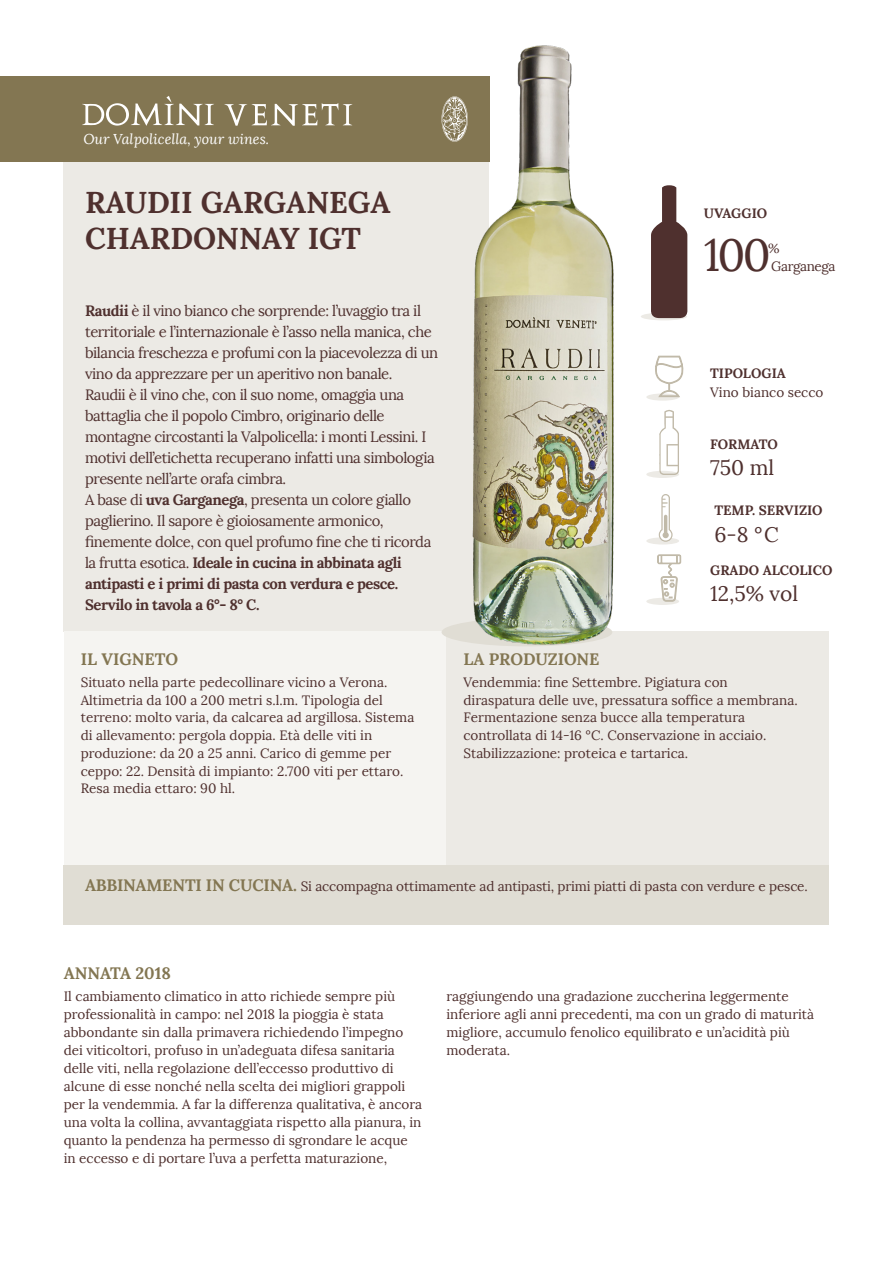
<style>
.page{position:relative;width:893px;height:1263px;background:#fff}
.page>*{position:absolute;margin:0;border:0;box-sizing:border-box;transform-origin:0 0}
.t1{font:45px "Lora";color:#4f302e}
.t2{font:700 30px/36px "Lora";color:#4f302e}
.t3{font:21px "Lora";color:#4f302e}
.t4{font:700 16.5px "Lora";color:#837652}
.t5{font:15px/21px "Lora";letter-spacing:-.03em;color:#4f302e}
.t6{font:italic 14.25px "Lora";color:#fff}
.t7{font:13.5px/18px "Lora";color:#4f302e}
.t8{font:700 13.5px "Lora";color:#4f302e}
.t9{font:13.5px "Lora";letter-spacing:-.03em;color:#4f302e}
.t10{font:13.2px "Lora";color:#4f302e}
.s1{font-weight:700}
.s2{font-weight:700;font-size:16.5px;color:#837652}
</style>
<div class="page">
<div style="left:646px;top:598px;width:33px;height:7px;background:#eceae5;border-radius:50%"></div>
<div style="left:646px;top:393px;width:33px;height:8px;background:#eceae5;border-radius:50%"></div>
<svg style="left:655px;top:355px;width:29px;height:43px"></svg>
<svg style="left:657px;top:554px;width:24px;height:47px"></svg>
<div style="left:646px;top:471px;width:33px;height:7px;background:#eceae5;border-radius:50%"></div>
<svg style="left:659px;top:409px;width:20px;height:66px"></svg>
<div style="left:646px;top:537px;width:33px;height:7px;background:#eceae5;border-radius:50%"></div>
<svg style="left:658px;top:494px;width:15px;height:48px"></svg>
<div style="left:64px;top:865px;width:765px;height:59px;background:#e0ddd4"></div>
<div style="left:64px;top:162px;width:425px;height:469px;background:#eceae5"></div>
<div style="left:64px;top:631px;width:382px;height:234px;background:#f5f4f1"></div>
<div style="left:446px;top:631px;width:383px;height:234px;background:#eceae5"></div>
<svg style="left:442px;top:618px;width:170px;height:28px"></svg>
<img style="left:454px;top:45px;width:160px;height:599px">
<div style="left:0;top:77px;width:489px;height:85px;background:#837652"></div>
<svg style="left:82px;top:96px;width:132px;height:30px"></svg>
<svg style="left:224px;top:103px;width:129px;height:23px"></svg>
<svg style="left:442px;top:96px;width:26px;height:46px"></svg>
<svg style="left:641px;top:313px;width:46px;height:7px"></svg>
<svg style="left:651px;top:185px;width:36px;height:133px"></svg>
<p class="t6" style="left:83px;top:130px;width:187px">Our Valpolicella, your wines.</p>
<p class="t2" style="left:85px;top:184px;width:307px">RAUDII GARGANEGA<br>CHARDONNAY IGT</p>
<p class="t5" style="left:85px;top:300px;width:355px"><span class="s1">Raudii</span> è il vino bianco che sorprende: l’uvaggio tra il territoriale e l’internazionale è l’asso nella manica, che bilancia freschezza e profumi con la piacevolezza di un vino da apprezzare per un aperitivo non banale.</p>
<p class="t5" style="left:85px;top:384px;width:351px">Raudii è il vino che, con il suo nome, omaggia una battaglia che il popolo Cimbro, originario delle montagne circostanti la Valpolicella: i monti Lessini. I motivi dell’etichetta recuperano infatti una simbologia presente nell’arte orafa cimbra.</p>
<p class="t5" style="left:85px;top:489px;width:348px">A base di <span class="s1">uva Garganega</span>, presenta un colore giallo paglierino. Il sapore è gioiosamente armonico, finemente dolce, con quel profumo fine che ti ricorda la frutta esotica. <span class="s1">Ideale in cucina in abbinata agli antipasti e i primi di pasta con verdura e pesce.<br>Servilo in tavola a 6°- 8° C.</span></p>
<p class="t4" style="left:81px;top:648px;width:99px">IL VIGNETO</p>
<p class="t7" style="left:81px;top:673px;width:335px">Situato nella parte pedecollinare vicino a Verona.<br>Altimetria da 100 a 200 metri s.l.m. Tipologia del terreno: molto varia, da calcarea ad argillosa. Sistema di allevamento: pergola doppia. Età delle viti in produzione: da 20 a 25 anni. Carico di gemme per ceppo: 22. Densità di impianto: 2.700 viti per ettaro.<br>Resa media ettaro: 90 hl.</p>
<p class="t8" style="left:704px;top:205px;width:65px">UVAGGIO</p>
<p class="t1" style="left:704px;top:227px;width:68px">100</p>
<p class="t10" style="left:768px;top:240px;width:13px">%</p>
<p class="t9" style="left:771px;top:258px;width:66px">Garganega</p>
<p class="t8" style="left:710px;top:364px;width:77px">TIPOLOGIA</p>
<p class="t7" style="left:710px;top:383px;width:115px">Vino bianco secco</p>
<p class="t8" style="left:710px;top:435px;width:69px">FORMATO</p>
<p class="t3" style="left:710px;top:455px;width:66px">750 ml</p>
<p class="t8" style="left:714px;top:502px;width:110px">TEMP. SERVIZIO</p>
<p class="t3" style="left:714px;top:521px;width:66px">6-8 °C</p>
<p class="t8" style="left:710px;top:561px;width:124px">GRADO ALCOLICO</p>
<p class="t3" style="left:710px;top:581px;width:89px">12,5% vol</p>
<p class="t4" style="left:463px;top:648px;width:138px">LA PRODUZIONE</p>
<p class="t7" style="left:463px;top:673px;width:336px">Vendemmia: fine Settembre. Pigiatura con diraspatura delle uve, pressatura soffice a membrana.<br>Fermentazione senza bucce alla temperatura controllata di 14-16 °C. Conservazione in acciaio.<br>Stabilizzazione: proteica e tartarica.</p>
<p class="t7" style="left:85px;top:877px;width:724px"><span class="s2">ABBINAMENTI IN CUCINA.</span> Si accompagna ottimamente ad antipasti, primi piatti di pasta con verdure e pesce.</p>
<p class="t4" style="left:64px;top:962px;width:109px">ANNATA 2018</p>
<p class="t7" style="left:64px;top:988px;width:360px">Il cambiamento climatico in atto richiede sempre più professionalità in campo: nel 2018 la pioggia è stata abbondante sin dalla primavera richiedendo l’impegno dei viticoltori, profuso in un’adeguata difesa sanitaria delle viti, nella regolazione dell’eccesso produttivo di alcune di esse nonché nella scelta dei migliori grappoli per la vendemmia. A far la differenza qualitativa, è ancora una volta la collina, avvantaggiata rispetto alla pianura, in quanto la pendenza ha permesso di sgrondare le acque in eccesso e di portare l’uva a perfetta maturazione,</p>
<p class="t7" style="left:446px;top:987px;width:369px">raggiungendo una gradazione zuccherina leggermente inferiore agli anni precedenti, ma con un grado di maturità migliore, accumulo fenolico equilibrato e un’acidità più moderata.</p>
</div>
